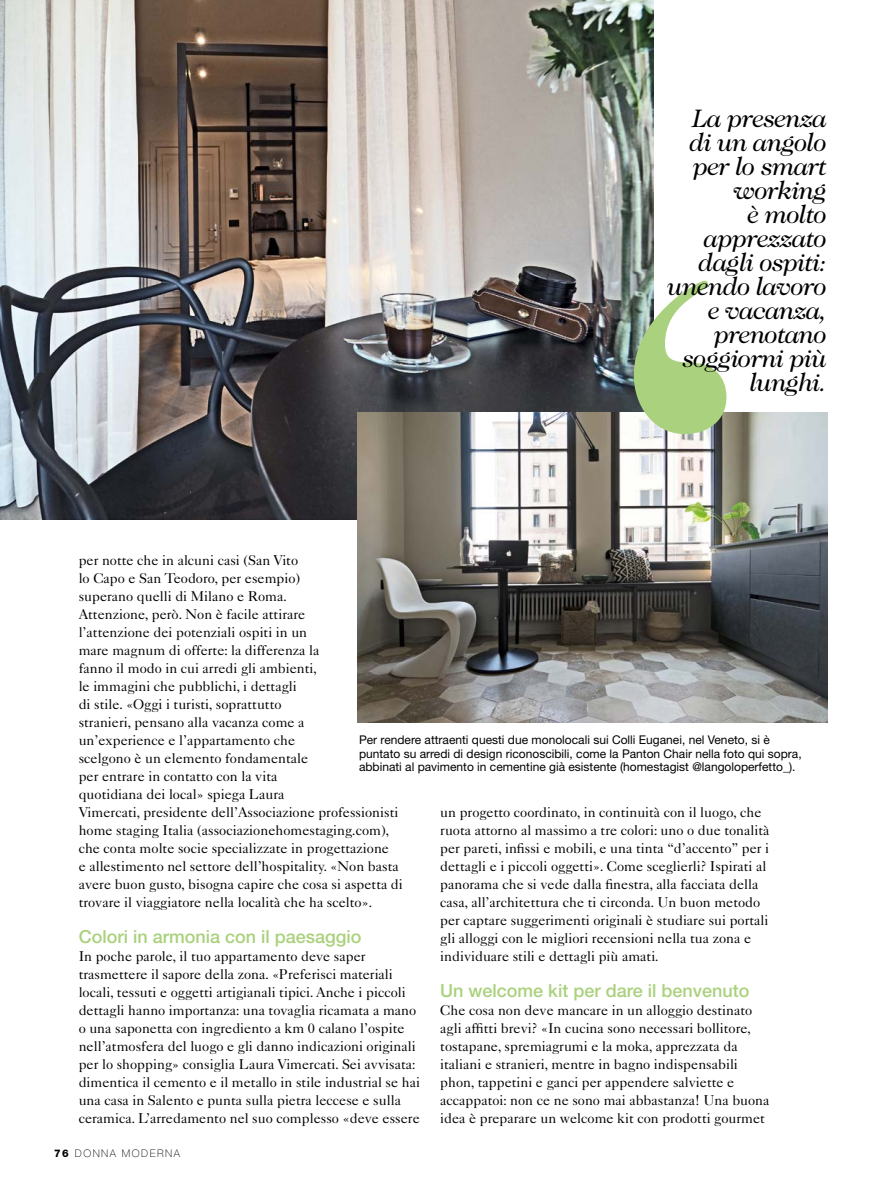
<style>
.page{position:relative;width:872px;height:1191px;background:#fff}
.page>*{position:absolute;margin:0;border:0;box-sizing:border-box;transform-origin:0 0}
.t1{font:italic 25.5px/24px "Caslon 224 Std";letter-spacing:-.03em;color:#000;text-align:right}
.t2{font:500 18px "Helvetica Neue LT Std";color:#aad17d}
.t3{font:14.25px/18px "Caslon 540 LT Std";color:#000}
.t4{font:12px/13.5px "Helvetica Neue LT Std";color:#000}
.t5{font:100 10.5px "Helvetica Neue LT Std";letter-spacing:.14em;color:#000}
.s1{font-weight:800}
</style>
<div class="page">
<img style="left:0;top:0;width:653px;height:519px">
<img style="left:357px;top:412px;width:470px;height:310px">
<svg style="left:634px;top:281px;width:92px;height:153px"></svg>
<h1 class="t1" style="left:668px;top:106px;width:161px">La presenza di un angolo per lo smart working<br>è molto apprezzato dagli ospiti: unendo lavoro e vacanza, prenotano soggiorni più lunghi.</h1>
<p class="t3" style="left:79px;top:551px;width:326px">per notte che in alcuni casi (San Vito<br>lo Capo e San Teodoro, per esempio)<br>superano quelli di Milano e Roma.<br>Attenzione, però. Non è facile attirare<br>l’attenzione dei potenziali ospiti in un<br>mare magnum di offerte: la differenza la<br>fanno il modo in cui arredi gli ambienti,<br>le immagini che pubblichi, i dettagli<br>di stile. «Oggi i turisti, soprattutto<br>stranieri, pensano alla vacanza come a<br>un’experience e l’appartamento che<br>scelgono è un elemento fondamentale<br>per entrare in contatto con la vita<br>quotidiana dei local» spiega Laura<br>Vimercati, presidente dell’Associazione professionisti home staging Italia (associazionehomestaging.com), che conta molte socie specializzate in progettazione<br>e allestimento nel settore dell’hospitality. «Non basta avere buon gusto, bisogna capire che cosa si aspetta di trovare il viaggiatore nella località che ha scelto».</p>
<p class="t2" style="left:79px;top:926px;width:284px">Colori in armonia con il paesaggio</p>
<p class="t3" style="left:79px;top:947px;width:343px">In poche parole, il tuo appartamento deve saper trasmettere il sapore della zona. «Preferisci materiali locali, tessuti e oggetti artigianali tipici. Anche i piccoli dettagli hanno importanza: una tovaglia ricamata a mano o una saponetta con ingrediento a km 0 calano l’ospite nell’atmosfera del luogo e gli danno indicazioni originali per lo shopping» consiglia Laura Vimercati. Sei avvisata: dimentica il cemento e il metallo in stile industrial se hai una casa in Salento e punta sulla pietra leccese e sulla ceramica. L’arredamento nel suo complesso «deve essere</p>
<p class="t4" style="left:359px;top:733px;width:444px">Per rendere attraenti questi due monolocali sui Colli Euganei, nel Veneto, si è puntato su arredi di design riconoscibili, come la Panton Chair nella foto qui sopra, abbinati al pavimento in cementine già esistente (homestagist @langoloperfetto_).</p>
<p class="t3" style="left:440px;top:803px;width:331px">un progetto coordinato, in continuità con il luogo, che ruota attorno al massimo a tre colori: uno o due tonalità per pareti, infissi e mobili, e una tinta “d’accento” per i dettagli e i piccoli oggetti». Come sceglierli? Ispirati al panorama che si vede dalla finestra, alla facciata della casa, all’architettura che ti circonda. Un buon metodo per captare suggerimenti originali è studiare sui portali gli alloggi con le migliori recensioni nella tua zona e individuare stili e dettagli più amati.</p>
<p class="t2" style="left:440px;top:980px;width:311px">Un welcome kit per dare il benvenuto</p>
<p class="t3" style="left:440px;top:1001px;width:331px">Che cosa non deve mancare in un alloggio destinato agli affitti brevi? «In cucina sono necessari bollitore, tostapane, spremiagrumi e la moka, apprezzata da italiani e stranieri, mentre in bagno indispensabili phon, tappetini e ganci per appendere salviette e accappatoi: non ce ne sono mai abbastanza! Una buona idea è preparare un welcome kit con prodotti gourmet</p>
<p class="t5" style="left:54px;top:1147px;width:127px"><span class="s1">76</span> DONNA MODERNA</p>
</div>
